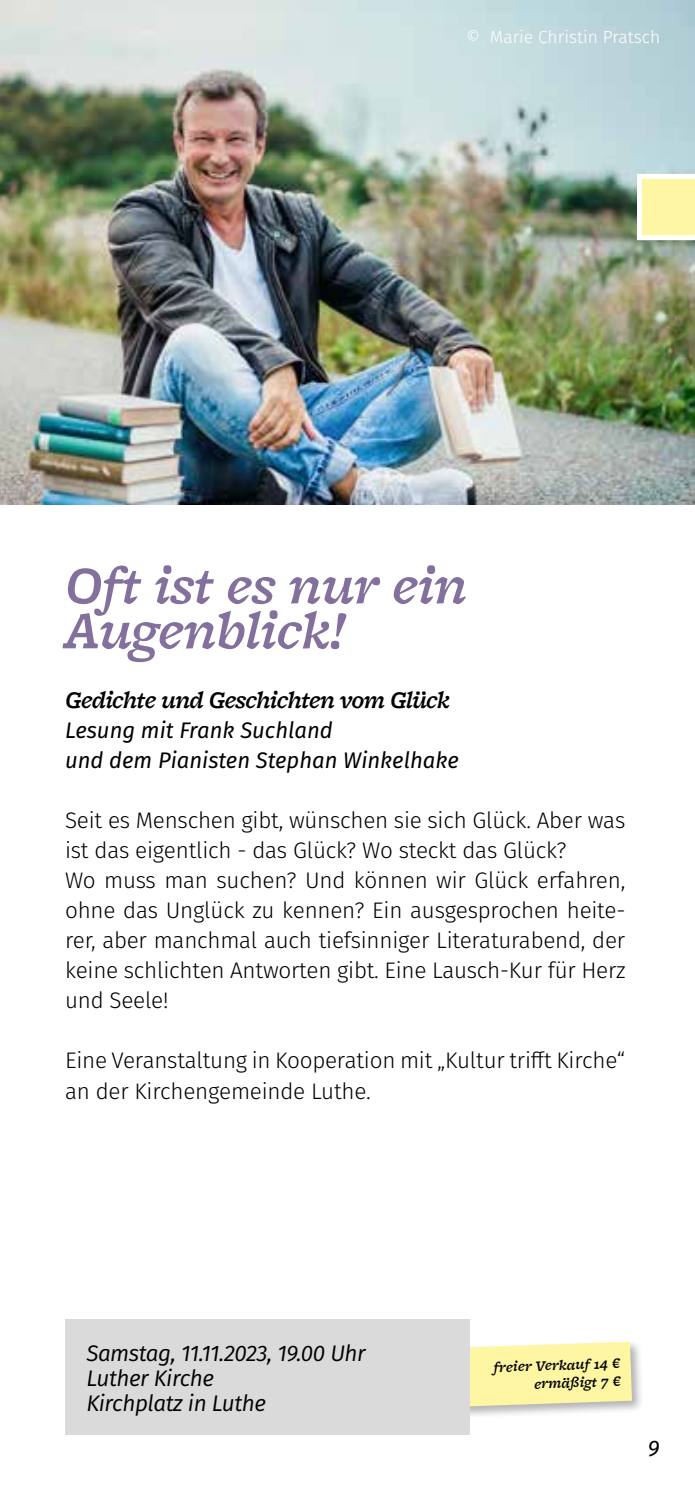
<style>
.page{position:relative;width:695px;height:1489px;background:#fff}
.page>*{position:absolute;margin:0;border:0;box-sizing:border-box;transform-origin:0 0}
.t1{font:italic 600 55px/45px "Freight Micro Pro";letter-spacing:-.01em;color:#84709c}
.t2{font:italic 600 25px "Freight Micro Pro";letter-spacing:-.03em;color:#000}
.t3{font:300 22.5px/30px "Fira Sans";letter-spacing:-.01em;color:#000}
.t4{font:italic 22.5px/25px "Fira Sans";letter-spacing:-.02em;color:#000}
.t5{font:italic 22.5px/30px "Fira Sans";color:#000}
.t6{font:300 17.5px "Fira Sans";color:#fff}
.t7{font:italic 600 15px/18px "Freight Micro Pro";color:#000;text-align:right}
</style>
<div class="page">
<div style="left:428px;top:1338px;width:216px;height:81px;background:#000;opacity:.3"></div>
<svg style="left:469px;top:1341px;width:163px;height:66px;background:#fbf3aa"></svg>
<img style="left:0;top:0;width:694px;height:504px">
<div style="left:65px;top:1318px;width:404px;height:116px;background:#dadada"></div>
<svg style="left:637px;top:174px;width:57px;height:66px"></svg>
<p class="t6" style="left:466px;top:24px;width:196px">© Marie Christin Pratsch</p>
<h1 class="t1" style="left:65px;top:561px;width:403px">Oft ist es nur ein<br>Augenblick!</h1>
<p class="t2" style="left:65px;top:682px;width:386px">Gedichte und Geschichten vom Glück</p>
<p class="t5" style="left:65px;top:715px;width:395px">Lesung mit Frank Suchland<br>und dem Pianisten Stephan Winkelhake</p>
<p class="t3" style="left:65px;top:805px;width:561px">Seit es Menschen gibt, wünschen sie sich Glück. Aber was ist das eigentlich - das Glück? Wo steckt das Glück?<br>Wo muss man suchen? Und können wir Glück erfahren, ohne das Unglück zu kennen? Ein ausgesprochen heite&shy;rer, aber manchmal auch tiefsinniger Literaturabend, der keine schlichten Antworten gibt. Eine Lausch-Kur für Herz und Seele!</p>
<p class="t3" style="left:65px;top:1045px;width:561px">Eine Veranstaltung in Kooperation mit „Kultur trifft Kirche“ an der Kirchengemeinde Luthe.</p>
<p class="t4" style="left:86px;top:1340px;width:281px">Samstag, 11.11.2023, 19.00 Uhr<br>Luther Kirche<br>Kirchplatz in Luthe</p>
<p class="t7" style="left:493px;top:1357px;width:128px;rotate:-2deg">freier Verkauf 14 € ermäßigt 7 €</p>
<p class="t5" style="left:647px;top:1432px;width:13px">9</p>
</div>
